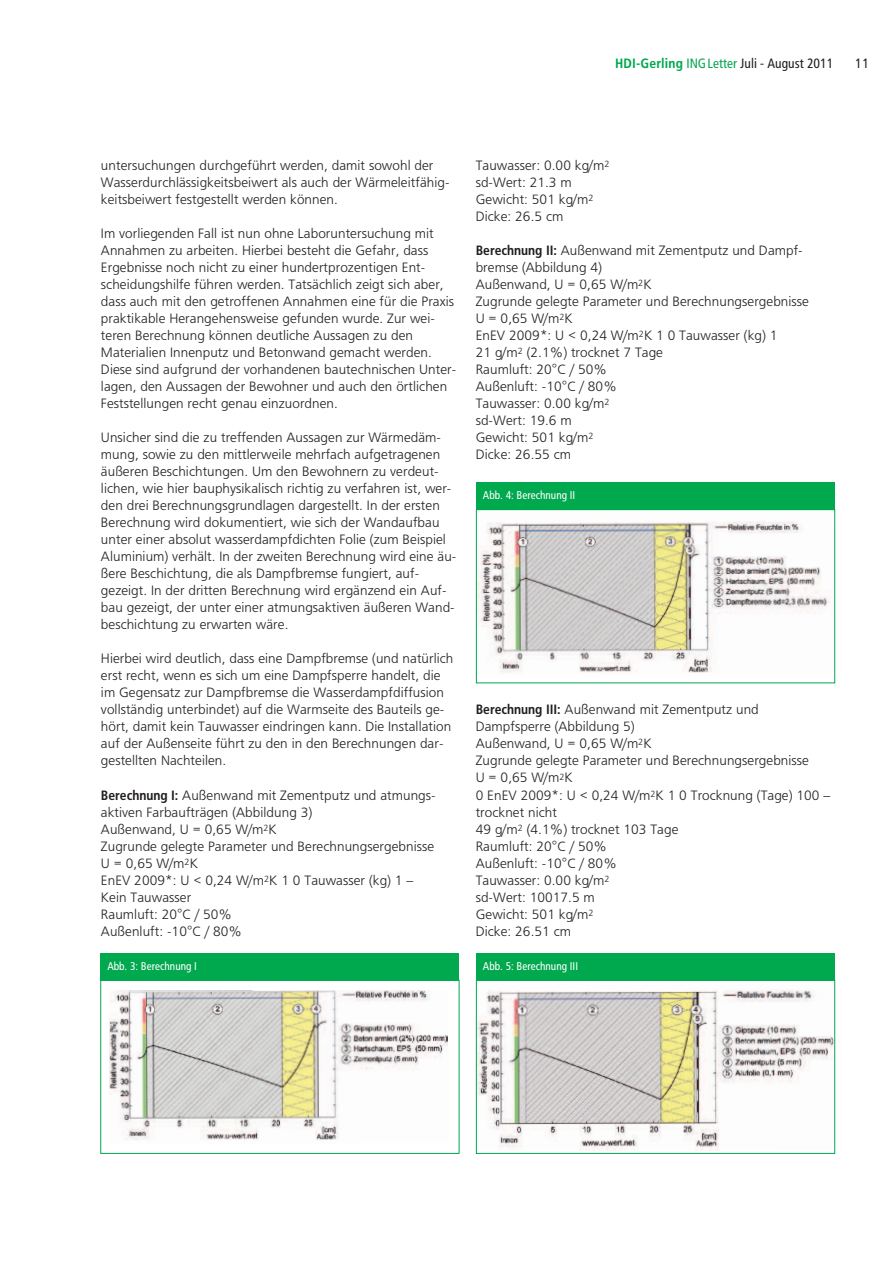
<style>
.page{position:relative;width:893px;height:1263px;background:#fff}
.page>*{position:absolute;margin:0;border:0;box-sizing:border-box;transform-origin:0 0}
.t1{font:13.5px/17px "HDI Gerling Sans Light";letter-spacing:.005em;color:#231f20}
.t2{font:13.5px "HDI Gerling Sans Cond Regular";color:#231f20}
.t3{font:11.25px "HDI Gerling Sans Cond Regular";color:#fff}
.s1{font-family:"HDI Gerling Sans Cond Bold";color:#00a84e}
.s2{color:#00a84e}
.s3{font-family:"HDI Gerling Sans Cond Bold"}
</style>
<div class="page">
<img style="left:109px;top:990px;width:339px;height:150px">
<div style="left:101px;top:980px;width:358px;height:173px;border:1px solid #00a84e"></div>
<div style="left:100px;top:952px;width:359px;height:28px;background:#00a84e"></div>
<img style="left:478px;top:521px;width:352px;height:152px">
<div style="left:476px;top:482px;width:359px;height:28px;background:#00a84e"></div>
<img style="left:478px;top:990px;width:355px;height:160px">
<div style="left:476px;top:980px;width:359px;height:173px;border:1px solid #00a84e"></div>
<div style="left:476px;top:952px;width:359px;height:28px;background:#00a84e"></div>
<p class="t2" style="left:615px;top:55px;width:220px"><span class="s1">HDI-Gerling</span> <span class="s2">INGLetter</span> Juli - August 2011</p>
<p class="t2" style="left:855px;top:56px;width:15px">11</p>
<p class="t1" style="left:101px;top:157px;width:350px">untersuchungen durchgeführt werden, damit sowohl der<br>Wasserdurchlässigkeitsbeiwert als auch der Wärmeleitfähig&shy;keitsbeiwert festgestellt werden können.</p>
<p class="t1" style="left:101px;top:225px;width:357px">Im vorliegenden Fall ist nun ohne Laboruntersuchung mit Annahmen zu arbeiten. Hierbei besteht die Gefahr, dass Ergebnisse noch nicht zu einer hundertprozentigen Ent&shy;scheidungshilfe führen werden. Tatsächlich zeigt sich aber, dass auch mit den getroffenen Annahmen eine für die Praxis praktikable Herangehensweise gefunden wurde. Zur wei&shy;teren Berechnung können deutliche Aussagen zu den Materialien Innenputz und Betonwand gemacht werden.<br>Diese sind aufgrund der vorhandenen bautechnischen Unter&shy;lagen, den Aussagen der Bewohner und auch den örtlichen Feststellungen recht genau einzuordnen.</p>
<p class="t1" style="left:101px;top:429px;width:357px">Unsicher sind die zu treffenden Aussagen zur Wärmedäm&shy;mung, sowie zu den mittlerweile mehrfach aufgetragenen äußeren Beschichtungen. Um den Bewohnern zu verdeut&shy;lichen, wie hier bauphysikalisch richtig zu verfahren ist, wer&shy;den drei Berechnungsgrundlagen dargestellt. In der ersten Berechnung wird dokumentiert, wie sich der Wandaufbau unter einer absolut wasserdampfdichten Folie (zum Beispiel Aluminium) verhält. In der zweiten Berechnung wird eine äu&shy;ßere Beschichtung, die als Dampfbremse fungiert, auf&shy;gezeigt. In der dritten Berechnung wird ergänzend ein Auf&shy;bau gezeigt, der unter einer atmungsaktiven äußeren Wand&shy;beschichtung zu erwarten wäre.</p>
<p class="t1" style="left:101px;top:650px;width:354px">Hierbei wird deutlich, dass eine Dampfbremse (und natürlich erst recht, wenn es sich um eine Dampfsperre handelt, die im Gegensatz zur Dampfbremse die Wasserdampfdiffusion vollständig unterbindet) auf die Warmseite des Bauteils ge&shy;hört, damit kein Tauwasser eindringen kann. Die Installation auf der Außenseite führt zu den in den Berechnungen dar&shy;gestellten Nachteilen.</p>
<p class="t1" style="left:101px;top:786px;width:336px"><span class="s3">Berechnung I:</span> Außenwand mit Zementputz und atmungs&shy;aktiven Farbaufträgen (Abbildung 3)<br>Außenwand, U = 0,65 W/m<sup>2</sup>K<br>Zugrunde gelegte Parameter und Berechnungsergebnisse<br>U = 0,65 W/m<sup>2</sup>K<br>EnEV 2009*: U &lt; 0,24 W/m<sup>2</sup>K 1 0 Tauwasser (kg) 1 –<br>Kein Tauwasser<br>Raumluft: 20°C / 50%<br>Außenluft: -10°C / 80%</p>
<p class="t3" style="left:107px;top:959px;width:91px">Abb. 3: Berechnung I</p>
<p class="t1" style="left:476px;top:157px;width:135px">Tauwasser: 0.00 kg/m<sup>2 </sup>sd-Wert: 21.3 m<br>Gewicht: 501 kg/m<sup>2<br></sup>Dicke: 26.5 cm</p>
<p class="t1" style="left:476px;top:242px;width:335px"><span class="s3">Berechnung II:</span> Außenwand mit Zementputz und Dampf&shy;bremse (Abbildung 4)<br>Außenwand, U = 0,65 W/m<sup>2</sup>K<br>Zugrunde gelegte Parameter und Berechnungsergebnisse<br>U = 0,65 W/m<sup>2</sup>K<br>EnEV 2009*: U &lt; 0,24 W/m<sup>2</sup>K 1 0 Tauwasser (kg) 1<br>21 g/m<sup>2</sup> (2.1%) trocknet 7 Tage<br>Raumluft: 20°C / 50%<br>Außenluft: -10°C / 80%<br>Tauwasser: 0.00 kg/m<sup>2<br></sup>sd-Wert: 19.6 m<br>Gewicht: 501 kg/m<sup>2<br></sup>Dicke: 26.55 cm</p>
<p class="t3" style="left:483px;top:489px;width:94px">Abb. 4: Berechnung II</p>
<p class="t1" style="left:476px;top:701px;width:356px"><span class="s3">Berechnung III:</span> Außenwand mit Zementputz und<br>Dampfsperre (Abbildung 5)<br>Außenwand, U = 0,65 W/m<sup>2</sup>K<br>Zugrunde gelegte Parameter und Berechnungsergebnisse<br>U = 0,65 W/m<sup>2</sup>K<br>0 EnEV 2009*: U &lt; 0,24 W/m<sup>2</sup>K 1 0 Trocknung (Tage) 100 – trocknet nicht<br>49 g/m<sup>2</sup> (4.1%) trocknet 103 Tage<br>Raumluft: 20°C / 50%<br>Außenluft: -10°C / 80%<br>Tauwasser: 0.00 kg/m<sup>2<br></sup>sd-Wert: 10017.5 m<br>Gewicht: 501 kg/m<sup>2<br></sup>Dicke: 26.51 cm</p>
<p class="t3" style="left:483px;top:959px;width:97px">Abb. 5: Berechnung III</p>
</div>
